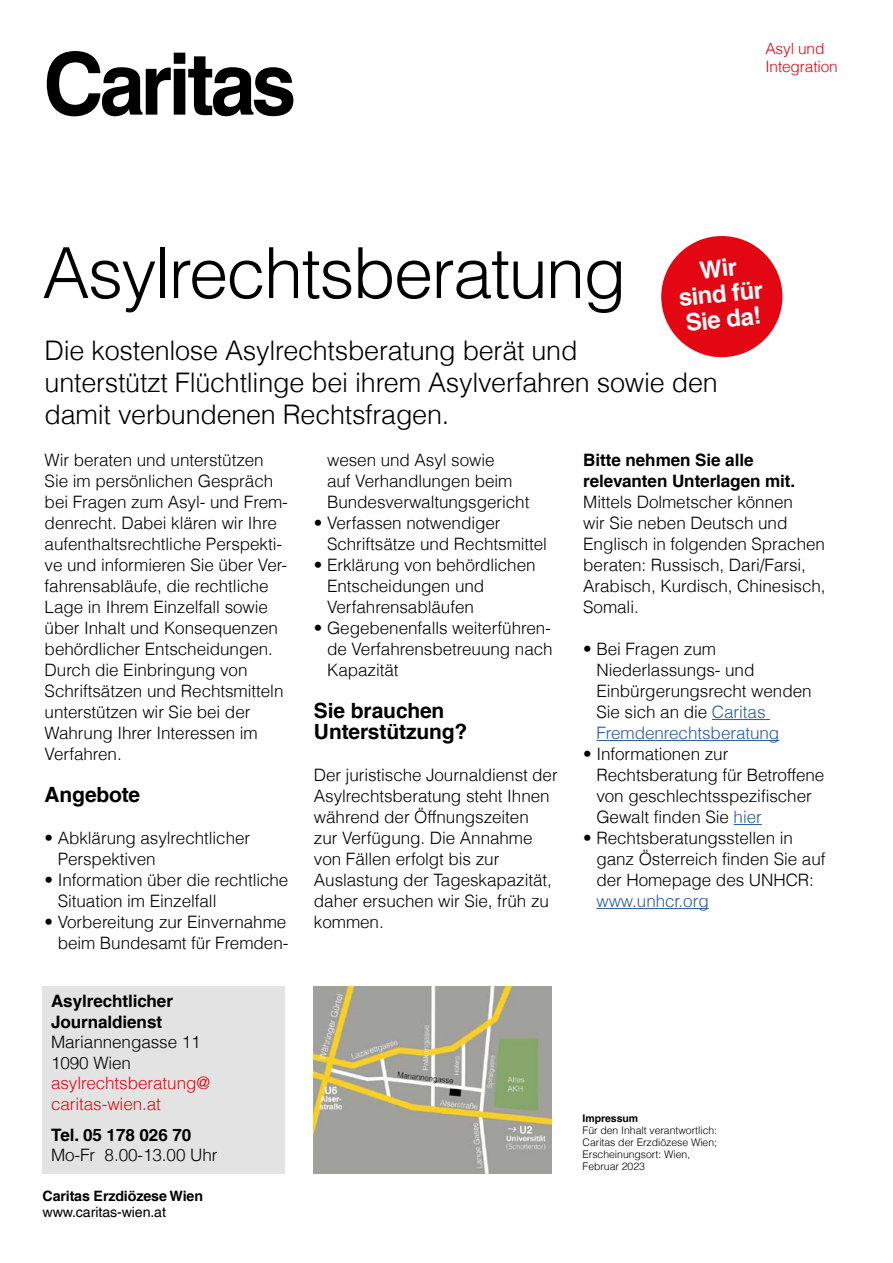
<style>
.page{position:relative;width:893px;height:1263px;background:#fff}
.page>*{position:absolute;margin:0;border:0;box-sizing:border-box;transform-origin:0 0}
.t1{font:300 70.5px "Helvetica LT Com";letter-spacing:-.025em;color:#000}
.t2{font:300 27px/32.4px "Helvetica LT Com";letter-spacing:-.01em;color:#000}
.t3{font:700 24px/25.5px "Helvetica LT Com";color:#fff;text-align:center}
.t4{font:700 21px/21px "Helvetica LT Com";letter-spacing:-.005em;color:#000}
.t5{font:300 17.1px/21px "Helvetica LT Com";letter-spacing:-.005em;color:#000}
.t6{font:700 17.1px/21px "Helvetica LT Com";letter-spacing:-.005em;color:#000}
.t7{font:300 17.1px/20.5px "Helvetica LT Com";letter-spacing:-.005em;color:#e30613}
.t8{font:300 17.1px "Helvetica LT Com";letter-spacing:-.005em;color:#275b9b}
.t9{font:300 15.45px/18px "Helvetica LT Com";letter-spacing:-.01em;color:#e30613}
.t10{font:700 14.25px "Helvetica LT Com";letter-spacing:-.01em;color:#000}
.t11{font:14.25px "Helvetica LT Com";letter-spacing:-.01em;color:#000}
.t12{font:300 10.5px/12px "Helvetica LT Com";letter-spacing:-.005em;color:#000}
.t13{font:700 10.5px "Helvetica LT Com";letter-spacing:-.005em;color:#000}
.s1{color:#275b9b}
</style>
<div class="page">
<div style="left:661px;top:236px;width:121px;height:121px;background:#e30613;border-radius:50%"></div>
<svg style="left:47px;top:51px;width:246px;height:65px"></svg>
<hr style="left:712px;top:719px;width:58px;height:1px;background:#275b9b">
<hr style="left:596px;top:740px;width:183px;height:1px;background:#275b9b">
<svg style="left:734px;top:824px;width:28px;height:1px"></svg>
<hr style="left:596px;top:908px;width:113px;height:1px;background:#275b9b">
<div style="left:43px;top:986px;width:242px;height:188px;background:#e3e3e3"></div>
<img style="left:314px;top:986px;width:238px;height:188px">
<p class="t9" style="left:765px;top:39px;width:74px">Asyl und<br>Integration</p>
<h1 class="t1" style="left:43px;top:229px;width:585px">Asylrechtsberatung</h1>
<h3 class="t3" style="left:675px;top:260px;width:86px;rotate:-6deg">Wir sind für<br>Sie da!</h3>
<h2 class="t2" style="left:45px;top:334px;width:675px">Die kostenlose Asylrechtsberatung berät und<br>unterstützt Flüchtlinge bei ihrem Asylverfahren sowie den damit verbundenen Rechtsfragen.</h2>
<p class="t5" style="left:45px;top:449px;width:245px">Wir beraten und unterstützen<br>Sie im persönlichen Gespräch bei Fragen zum Asyl- und Frem&shy;denrecht. Dabei klären wir Ihre aufenthaltsrechtliche Perspekti&shy;ve und informieren Sie über Ver&shy;fahrensabläufe, die rechtliche<br>Lage in Ihrem Einzelfall sowie über Inhalt und Konsequenzen behördlicher Entscheidungen.<br>Durch die Einbringung von<br>Schriftsätzen und Rechtsmitteln unterstützen wir Sie bei der<br>Wahrung Ihrer Interessen im<br>Verfahren.</p>
<p class="t4" style="left:45px;top:784px;width:97px">Angebote</p>
<p class="t5" style="left:58px;top:827px;width:194px;text-indent:-13px">• Abklärung asylrechtlicher<br>Perspektiven</p>
<p class="t5" style="left:58px;top:869px;width:232px;text-indent:-13px">• Information über die rechtliche<br>Situation im Einzelfall</p>
<p class="t5" style="left:45px;top:911px;width:245px;text-align:right">• Vorbereitung zur Einvernahme beim Bundesamt für Fremden-</p>
<p class="t6" style="left:51px;top:991px;width:124px;line-height:20.5px">Asylrechtlicher<br>Journaldienst</p>
<p class="t5" style="left:51px;top:1032px;width:151px;line-height:20.5px">Mariannengasse 11<br>1090 Wien</p>
<p class="t7" style="left:51px;top:1073px;width:161px">asylrechtsberatung@ caritas-wien.at</p>
<p class="t6" style="left:51px;top:1124px;width:142px">Tel. 05 178 026 70</p>
<p class="t5" style="left:51px;top:1144px;width:168px">Mo-Fr 8.00-13.00 Uhr</p>
<p class="t10" style="left:43px;top:1187px;width:162px">Caritas Erzdiözese Wien</p>
<p class="t11" style="left:43px;top:1204px;width:125px">www.caritas-wien.at</p>
<p class="t5" style="left:327px;top:449px;width:204px">wesen und Asyl sowie<br>auf Verhandlungen beim<br>Bundesverwaltungsgericht</p>
<p class="t5" style="left:327px;top:512px;width:221px;text-indent:-13px">• Verfassen notwendiger<br>Schriftsätze und Rechtsmittel</p>
<p class="t5" style="left:327px;top:554px;width:210px;text-indent:-13px">• Erklärung von behördlichen<br>Entscheidungen und<br>Verfahrensabläufen</p>
<p class="t5" style="left:327px;top:617px;width:227px;text-align:justify;text-indent:-13px">• Gegebenenfalls weiterführen&shy;de Verfahrensbetreuung nach Kapazität</p>
<p class="t4" style="left:314px;top:700px;width:155px">Sie brauchen<br>Unterstützung?</p>
<p class="t5" style="left:314px;top:764px;width:245px">Der juristische Journaldienst der<br>Asylrechtsberatung steht Ihnen während der Öffnungszeiten<br>zur Verfügung. Die Annahme von Fällen erfolgt bis zur<br>Auslastung der Tageskapazität, daher ersuchen wir Sie, früh zu kommen.</p>
<p class="t6" style="left:583px;top:450px;width:214px">Bitte nehmen Sie alle relevanten Unterlagen mit.</p>
<p class="t5" style="left:583px;top:491px;width:244px">Mittels Dolmetscher können<br>wir Sie neben Deutsch und<br>Englisch in folgenden Sprachen beraten: Russisch, Dari/Farsi,<br>Arabisch, Kurdisch, Chinesisch,<br>Somali.</p>
<p class="t5" style="left:596px;top:638px;width:217px;text-indent:-13px">• Bei Fragen zum<br>Niederlassungs- und<br>Einbürgerungsrecht wenden<br>Sie sich an die <span class="s1">Caritas<br>Fremdenrechtsberatung</span></p>
<p class="t5" style="left:596px;top:743px;width:229px;text-indent:-13px">• Informationen zur<br>Rechtsberatung für Betroffene von geschlechtsspezifischer<br>Gewalt finden Sie <span class="s1">hier</span></p>
<p class="t5" style="left:596px;top:827px;width:231px;text-indent:-13px">• Rechtsberatungsstellen in ganz Österreich finden Sie auf der Homepage des UNHCR:</p>
<p class="t8" style="left:596px;top:890px;width:114px">www.unhcr.org</p>
<p class="t13" style="left:583px;top:1111px;width:57px">Impressum</p>
<p class="t12" style="left:583px;top:1124px;width:136px">Für den Inhalt verantwortlich:<br>Caritas der Erzdiözese Wien;<br>Erscheinungsort: Wien,<br>Februar 2023</p>
</div>
